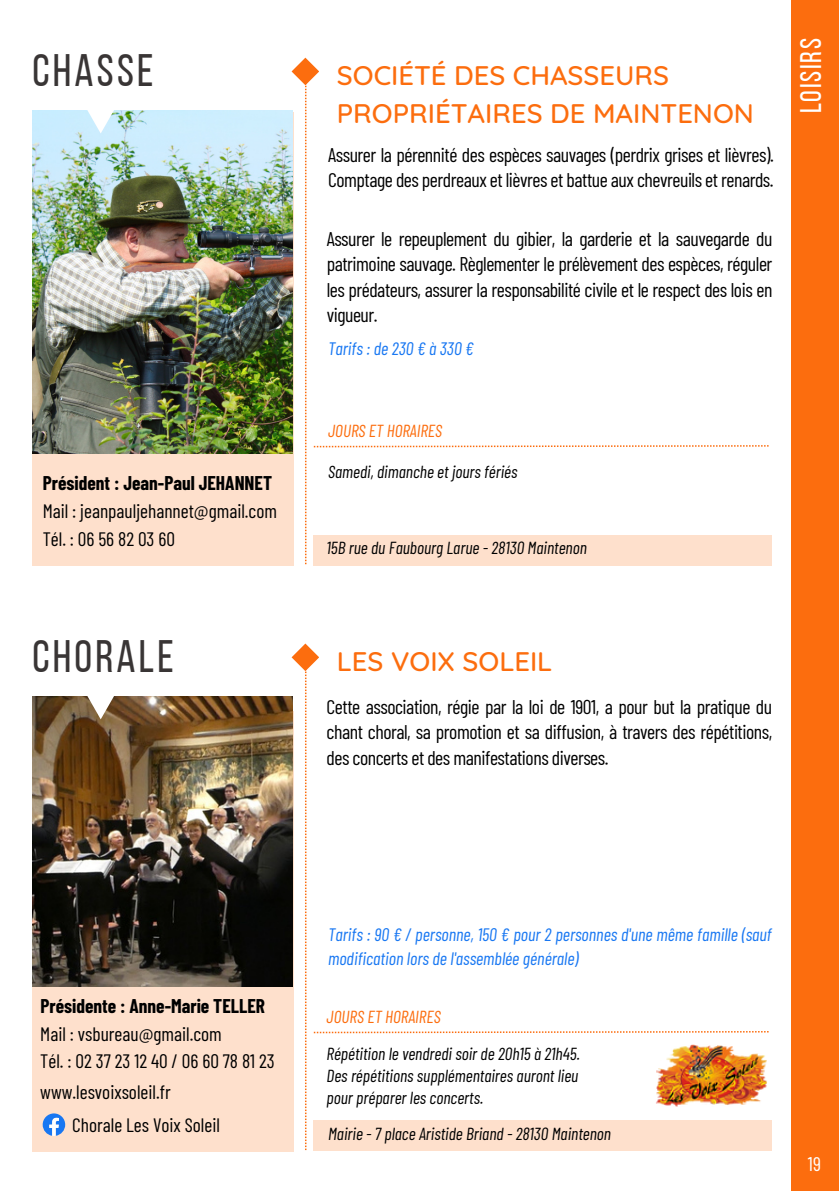
<style>
.page{position:relative;width:839px;height:1191px;background:#fff}
.page>*{position:absolute;margin:0;border:0;box-sizing:border-box;transform-origin:0 0}
.t1{font:45.4px "Bebas Neue";letter-spacing:.07em;color:#393535}
.t2{font:29.8px "Bebas Neue";letter-spacing:.06em;color:#fff}
.t3{font:500 27.4px/37.6px "Quicksand";color:#fc6d0e}
.t4{font:19.8px/25.6px "Barlow Condensed";letter-spacing:-.025em;color:#000;text-align:justify}
.t5{font:19.8px "Barlow Condensed";color:#fff}
.t6{font:19.4px "Barlow Condensed";color:#000}
.t7{font:700 19.4px "Barlow Condensed";color:#000}
.t8{font:italic 18px/24px "Barlow Condensed";color:#1877f2}
.t9{font:italic 17.4px/21.8px "Barlow Condensed";color:#000}
.t10{font:italic 17.4px "Barlow Condensed";color:#fc6d0e}
</style>
<div class="page">
<div style="left:314px;top:535px;width:457px;height:30px;background:#fee0cc"></div>
<div style="left:32px;top:112px;width:262px;height:454px;background:#fee0cc"></div>
<img style="left:32px;top:110px;width:259px;height:344px">
<svg style="left:84px;top:110px;width:37px;height:41px;background:#cde9ee"></svg>
<svg style="left:291px;top:58px;width:477px;height:506px"></svg>
<div style="left:314px;top:1121px;width:457px;height:30px;background:#fee0cc"></div>
<div style="left:32px;top:711px;width:261px;height:440px;background:#fee0cc"></div>
<img style="left:32px;top:697px;width:259px;height:289px">
<svg style="left:84px;top:696px;width:37px;height:41px"></svg>
<svg style="left:43px;top:1113px;width:22px;height:23px"></svg>
<svg style="left:291px;top:644px;width:477px;height:506px"></svg>
<div style="left:790px;top:0;width:48px;height:1191px;background:#fc6d0e"></div>
<img style="left:655px;top:1045px;width:113px;height:61px">
<p class="t1" style="left:32px;top:52px;width:122px">CHASSE</p>
<p class="t7" style="left:43px;top:471px;width:231px">Président : Jean-Paul JEHANNET</p>
<p class="t6" style="left:43px;top:499px;width:236px">Mail : jeanpauljehannet@gmail.com</p>
<p class="t6" style="left:43px;top:527px;width:134px">Tél. : 06 56 82 03 60</p>
<p class="t1" style="left:32px;top:638px;width:143px">CHORALE</p>
<p class="t3" style="left:337px;top:56px;width:418px">SOCIÉTÉ DES CHASSEURS<br>PROPRIÉTAIRES DE MAINTENON</p>
<p class="t4" style="left:328px;top:141px;width:447px">Assurer la pérennité des espèces sauvages (perdrix grises et lièvres).<br>Comptage des perdreaux et lièvres et battue aux chevreuils et renards.</p>
<p class="t4" style="left:326px;top:225px;width:447px">Assurer le repeuplement du gibier, la garderie et la sauvegarde du patrimoine sauvage. Règlementer le prélèvement des espèces, réguler les prédateurs, assurer la responsabilité civile et le respect des lois en vigueur.</p>
<p class="t8" style="left:328px;top:336px;width:147px">Tarifs : de 230 € à 330 €</p>
<p class="t2" style="left:798px;top:113px;width:77px;rotate:-90deg">loisirs</p>
<p class="t10" style="left:328px;top:420px;width:116px">JOURS ET HORAIRES</p>
<p class="t9" style="left:328px;top:460px;width:191px">Samedi, dimanche et jours fériés</p>
<p class="t9" style="left:326px;top:536px;width:262px">15B rue du Faubourg Larue - 28130 Maintenon</p>
<p class="t3" style="left:337px;top:642px;width:217px">LES VOIX SOLEIL</p>
<p class="t4" style="left:326px;top:693px;width:447px">Cette association, régie par la loi de 1901, a pour but la pratique du chant choral, sa promotion et sa diffusion, à travers des répétitions, des concerts et des manifestations diverses.</p>
<p class="t7" style="left:40px;top:994px;width:226px">Présidente : Anne-Marie TELLER</p>
<p class="t6" style="left:40px;top:1021px;width:183px">Mail : vsbureau@gmail.com</p>
<p class="t6" style="left:40px;top:1049px;width:236px">Tél. : 02 37 23 12 40 / 06 60 78 81 23</p>
<p class="t6" style="left:40px;top:1080px;width:132px">www.lesvoixsoleil.fr</p>
<p class="t6" style="left:72px;top:1112px;width:149px">Chorale Les Voix Soleil</p>
<p class="t8" style="left:328px;top:922px;width:445px">Tarifs : 90 € / personne, 150 € pour 2 personnes d'une même famille (sauf modification lors de l'assemblée générale)</p>
<p class="t10" style="left:326px;top:1005px;width:116px">JOURS ET HORAIRES</p>
<p class="t9" style="left:326px;top:1042px;width:255px">Répétition le vendredi soir de 20h15 à 21h45.</p>
<p class="t9" style="left:326px;top:1064px;width:253px">Des répétitions supplémentaires auront lieu pour préparer les concerts.</p>
<p class="t9" style="left:328px;top:1123px;width:284px">Mairie - 7 place Aristide Briand - 28130 Maintenon</p>
<p class="t5" style="left:807px;top:1151px;width:15px">19</p>
</div>
